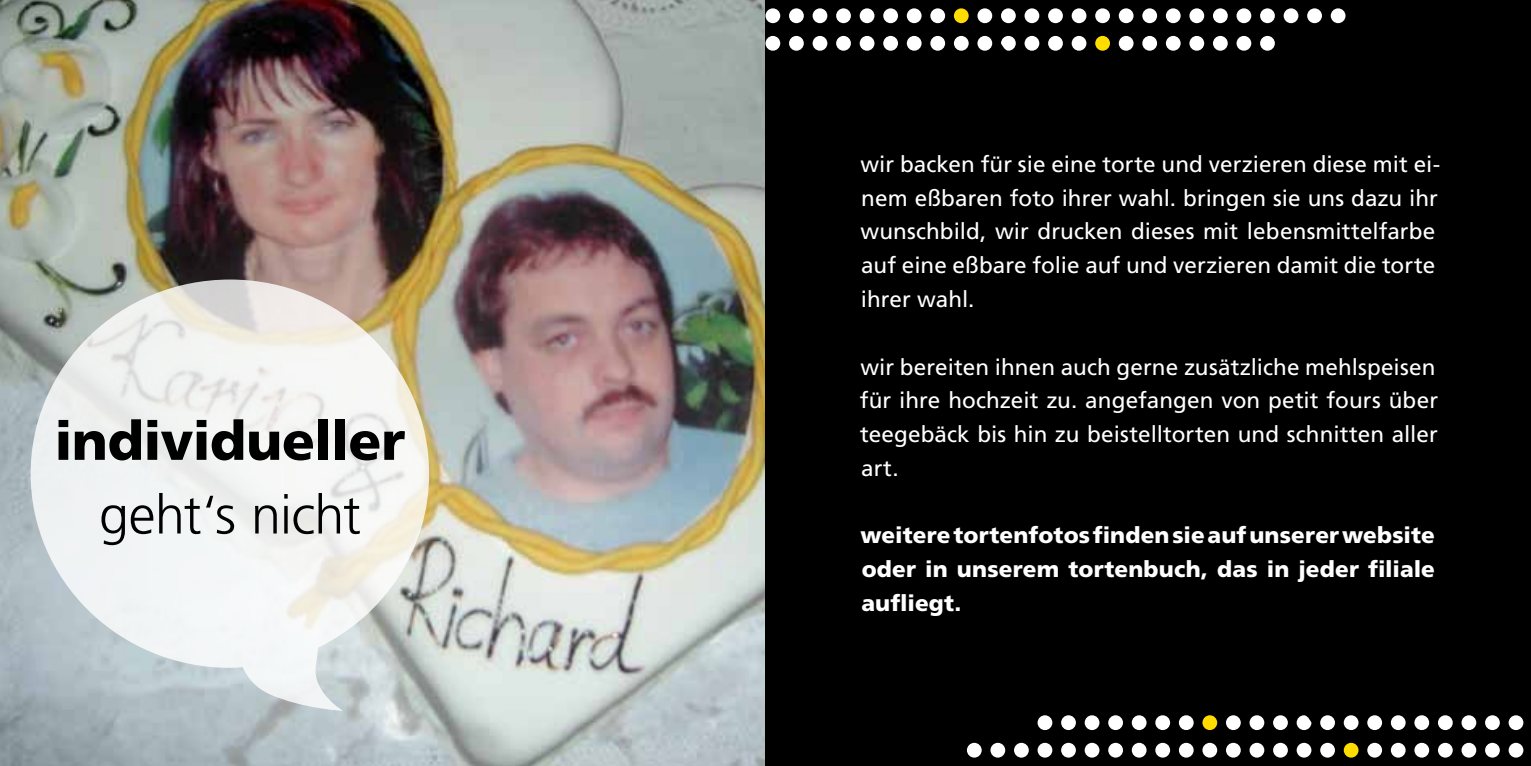
<style>
.page{position:relative;width:1531px;height:766px;background:#fff}
.page>*{position:absolute;margin:0;border:0;box-sizing:border-box;transform-origin:0 0}
.t1{font:900 54px "Frutiger";letter-spacing:-.01em;color:#000}
.t2{font:300 54px "Frutiger";letter-spacing:-.02em;color:#000}
.t3{font:22.5px/33.8px "Frutiger";color:#fff}
.t4{font:900 22.5px/33.8px "Frutiger";letter-spacing:.005em;color:#fff;text-align:justify}
</style>
<div class="page">
<img style="left:0;top:0;width:765px;height:765px">
<svg style="left:31px;top:279px;width:398px;height:431px;fill:#f0f1f0"></svg>
<div style="left:765px;top:0;width:766px;height:765px;background:#000"></div>
<div style="left:1226px;top:742px;width:15px;height:15px;background:#fff;border-radius:50%"></div>
<div style="left:1249px;top:742px;width:15px;height:15px;background:#fff;border-radius:50%"></div>
<div style="left:1273px;top:742px;width:15px;height:15px;background:#fff;border-radius:50%"></div>
<div style="left:1296px;top:742px;width:15px;height:15px;background:#fff;border-radius:50%"></div>
<div style="left:1320px;top:742px;width:15px;height:15px;background:#fff;border-radius:50%"></div>
<div style="left:1344px;top:742px;width:14px;height:15px;background:#fd0;border-radius:50%"></div>
<div style="left:1367px;top:742px;width:15px;height:15px;background:#fff;border-radius:50%"></div>
<div style="left:1391px;top:742px;width:14px;height:15px;background:#fff;border-radius:50%"></div>
<div style="left:1414px;top:742px;width:15px;height:15px;background:#fff;border-radius:50%"></div>
<div style="left:1438px;top:742px;width:14px;height:15px;background:#fff;border-radius:50%"></div>
<div style="left:1461px;top:742px;width:15px;height:15px;background:#fff;border-radius:50%"></div>
<div style="left:1485px;top:742px;width:15px;height:15px;background:#fff;border-radius:50%"></div>
<div style="left:1508px;top:742px;width:15px;height:15px;background:#fff;border-radius:50%"></div>
<div style="left:967px;top:742px;width:15px;height:15px;background:#fff;border-radius:50%"></div>
<div style="left:990px;top:742px;width:15px;height:15px;background:#fff;border-radius:50%"></div>
<div style="left:1014px;top:742px;width:15px;height:15px;background:#fff;border-radius:50%"></div>
<div style="left:1037px;top:742px;width:15px;height:15px;background:#fff;border-radius:50%"></div>
<div style="left:1061px;top:742px;width:15px;height:15px;background:#fff;border-radius:50%"></div>
<div style="left:1084px;top:742px;width:15px;height:15px;background:#fff;border-radius:50%"></div>
<div style="left:1108px;top:742px;width:15px;height:15px;background:#fff;border-radius:50%"></div>
<div style="left:1132px;top:742px;width:14px;height:15px;background:#fff;border-radius:50%"></div>
<div style="left:1155px;top:742px;width:15px;height:15px;background:#fff;border-radius:50%"></div>
<div style="left:1179px;top:742px;width:14px;height:15px;background:#fff;border-radius:50%"></div>
<div style="left:1202px;top:742px;width:15px;height:15px;background:#fff;border-radius:50%"></div>
<div style="left:1226px;top:715px;width:15px;height:14px;background:#fff;border-radius:50%"></div>
<div style="left:1249px;top:715px;width:15px;height:14px;background:#fff;border-radius:50%"></div>
<div style="left:1273px;top:715px;width:15px;height:14px;background:#fff;border-radius:50%"></div>
<div style="left:1296px;top:715px;width:15px;height:14px;background:#fff;border-radius:50%"></div>
<div style="left:1320px;top:715px;width:15px;height:14px;background:#fff;border-radius:50%"></div>
<div style="left:1344px;top:715px;width:14px;height:14px;background:#fff;border-radius:50%"></div>
<div style="left:1367px;top:715px;width:15px;height:14px;background:#fff;border-radius:50%"></div>
<div style="left:1391px;top:715px;width:14px;height:14px;background:#fff;border-radius:50%"></div>
<div style="left:1414px;top:715px;width:15px;height:14px;background:#fff;border-radius:50%"></div>
<div style="left:1438px;top:715px;width:14px;height:14px;background:#fff;border-radius:50%"></div>
<div style="left:1461px;top:715px;width:15px;height:14px;background:#fff;border-radius:50%"></div>
<div style="left:1485px;top:715px;width:15px;height:14px;background:#fff;border-radius:50%"></div>
<div style="left:1508px;top:715px;width:15px;height:14px;background:#fff;border-radius:50%"></div>
<div style="left:1037px;top:715px;width:15px;height:14px;background:#fff;border-radius:50%"></div>
<div style="left:1061px;top:715px;width:15px;height:14px;background:#fff;border-radius:50%"></div>
<div style="left:1084px;top:715px;width:15px;height:14px;background:#fff;border-radius:50%"></div>
<div style="left:1108px;top:715px;width:15px;height:14px;background:#fff;border-radius:50%"></div>
<div style="left:1132px;top:715px;width:14px;height:14px;background:#fff;border-radius:50%"></div>
<div style="left:1155px;top:715px;width:15px;height:14px;background:#fff;border-radius:50%"></div>
<div style="left:1179px;top:715px;width:14px;height:14px;background:#fff;border-radius:50%"></div>
<div style="left:1202px;top:715px;width:15px;height:14px;background:#fd0;border-radius:50%"></div>
<div style="left:1071px;top:8px;width:15px;height:15px;background:#fff;border-radius:50%"></div>
<div style="left:1048px;top:8px;width:15px;height:15px;background:#fff;border-radius:50%"></div>
<div style="left:1024px;top:8px;width:15px;height:15px;background:#fff;border-radius:50%"></div>
<div style="left:1001px;top:8px;width:15px;height:15px;background:#fff;border-radius:50%"></div>
<div style="left:977px;top:8px;width:15px;height:15px;background:#fff;border-radius:50%"></div>
<div style="left:954px;top:8px;width:14px;height:15px;background:#fd0;border-radius:50%"></div>
<div style="left:930px;top:8px;width:15px;height:15px;background:#fff;border-radius:50%"></div>
<div style="left:907px;top:8px;width:14px;height:15px;background:#fff;border-radius:50%"></div>
<div style="left:883px;top:8px;width:15px;height:15px;background:#fff;border-radius:50%"></div>
<div style="left:860px;top:8px;width:14px;height:15px;background:#fff;border-radius:50%"></div>
<div style="left:836px;top:8px;width:15px;height:15px;background:#fff;border-radius:50%"></div>
<div style="left:812px;top:8px;width:15px;height:15px;background:#fff;border-radius:50%"></div>
<div style="left:789px;top:8px;width:15px;height:15px;background:#fff;border-radius:50%"></div>
<div style="left:765px;top:8px;width:15px;height:15px;background:#fff;border-radius:50%"></div>
<div style="left:1331px;top:8px;width:14px;height:15px;background:#fff;border-radius:50%"></div>
<div style="left:1307px;top:8px;width:15px;height:15px;background:#fff;border-radius:50%"></div>
<div style="left:1283px;top:8px;width:15px;height:15px;background:#fff;border-radius:50%"></div>
<div style="left:1260px;top:8px;width:15px;height:15px;background:#fff;border-radius:50%"></div>
<div style="left:1236px;top:8px;width:15px;height:15px;background:#fff;border-radius:50%"></div>
<div style="left:1213px;top:8px;width:15px;height:15px;background:#fff;border-radius:50%"></div>
<div style="left:1189px;top:8px;width:15px;height:15px;background:#fff;border-radius:50%"></div>
<div style="left:1166px;top:8px;width:14px;height:15px;background:#fff;border-radius:50%"></div>
<div style="left:1142px;top:8px;width:15px;height:15px;background:#fff;border-radius:50%"></div>
<div style="left:1119px;top:8px;width:14px;height:15px;background:#fff;border-radius:50%"></div>
<div style="left:1095px;top:8px;width:15px;height:15px;background:#fff;border-radius:50%"></div>
<div style="left:1071px;top:36px;width:15px;height:15px;background:#fff;border-radius:50%"></div>
<div style="left:1048px;top:36px;width:15px;height:15px;background:#fff;border-radius:50%"></div>
<div style="left:1024px;top:36px;width:15px;height:15px;background:#fff;border-radius:50%"></div>
<div style="left:1001px;top:36px;width:15px;height:15px;background:#fff;border-radius:50%"></div>
<div style="left:977px;top:36px;width:15px;height:15px;background:#fff;border-radius:50%"></div>
<div style="left:954px;top:36px;width:14px;height:15px;background:#fff;border-radius:50%"></div>
<div style="left:930px;top:36px;width:15px;height:15px;background:#fff;border-radius:50%"></div>
<div style="left:907px;top:36px;width:14px;height:15px;background:#fff;border-radius:50%"></div>
<div style="left:883px;top:36px;width:15px;height:15px;background:#fff;border-radius:50%"></div>
<div style="left:860px;top:36px;width:14px;height:15px;background:#fff;border-radius:50%"></div>
<div style="left:836px;top:36px;width:15px;height:15px;background:#fff;border-radius:50%"></div>
<div style="left:812px;top:36px;width:15px;height:15px;background:#fff;border-radius:50%"></div>
<div style="left:789px;top:36px;width:15px;height:15px;background:#fff;border-radius:50%"></div>
<div style="left:765px;top:36px;width:15px;height:15px;background:#fff;border-radius:50%"></div>
<div style="left:1260px;top:36px;width:15px;height:15px;background:#fff;border-radius:50%"></div>
<div style="left:1236px;top:36px;width:15px;height:15px;background:#fff;border-radius:50%"></div>
<div style="left:1213px;top:36px;width:15px;height:15px;background:#fff;border-radius:50%"></div>
<div style="left:1189px;top:36px;width:15px;height:15px;background:#fff;border-radius:50%"></div>
<div style="left:1166px;top:36px;width:14px;height:15px;background:#fff;border-radius:50%"></div>
<div style="left:1142px;top:36px;width:15px;height:15px;background:#fff;border-radius:50%"></div>
<div style="left:1119px;top:36px;width:14px;height:15px;background:#fff;border-radius:50%"></div>
<div style="left:1095px;top:36px;width:15px;height:15px;background:#fd0;border-radius:50%"></div>
<h1 class="t1" style="left:54px;top:408px;width:352px">individueller</h1>
<h1 class="t2" style="left:99px;top:484px;width:264px">geht‘s nicht</h1>
<p class="t3" style="left:860px;top:147px;width:581px">wir backen für sie eine torte und verzieren diese mit ei&shy;nem eßbaren foto ihrer wahl. bringen sie uns dazu ihr wunschbild, wir drucken dieses mit lebensmittelfarbe auf eine eßbare folie auf und verzieren damit die torte ihrer wahl.</p>
<p class="t3" style="left:860px;top:350px;width:580px;text-align:justify">wir bereiten ihnen auch gerne zusätzliche mehlspeisen für ihre hochzeit zu. angefangen von petit fours über teegebäck bis hin zu beistelltorten und schnitten aller art.</p>
<p class="t4" style="left:860px;top:518px;width:576px">weitere tortenfotos finden sie auf unserer website oder in unserem tortenbuch, das in jeder filiale aufliegt.</p>
</div>
